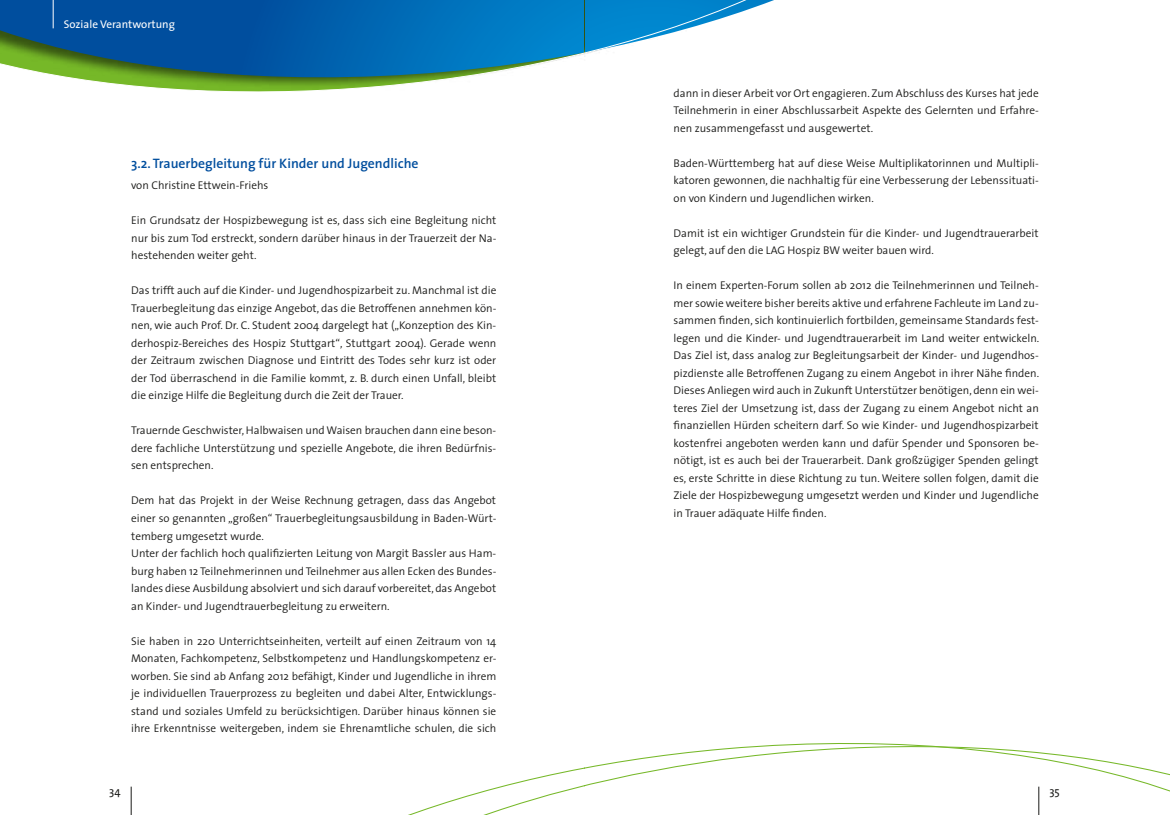
<style>
.page{position:relative;width:1170px;height:815px;background:#fff}
.page>*{position:absolute;margin:0;border:0;box-sizing:border-box;transform-origin:0 0}
.t1{font:600 13.75px "The Sans";color:#004e9e}
.t2{font:300 11.25px/17.5px "The Sans";color:#1a1a18;text-align:justify}
.t3{font:11.25px "The Sans";color:#fff}
.t4{font:11.25px "The Sans";color:#1a1a18}
</style>
<div class="page">
<svg style="left:408px;top:767px;width:177px;height:48px"></svg>
<svg style="left:131px;top:787px;width:1px;height:28px"></svg>
<svg style="left:0;top:0;width:585px;height:92px;background:#307da0"></svg>
<svg style="left:53px;top:0;width:1px;height:28px"></svg>
<svg style="left:585px;top:743px;width:584px;height:72px"></svg>
<svg style="left:585px;top:0;width:189px;height:54px"></svg>
<p class="t3" style="left:64px;top:15px;width:113px">Soziale Verantwortung</p>
<p class="t1" style="left:131px;top:152px;width:289px">3.2. Trauerbegleitung für Kinder und Jugendliche</p>
<p class="t2" style="left:131px;top:177px;width:139px">von Christine Ettwein-Friehs</p>
<p class="t2" style="left:131px;top:212px;width:367px">Ein Grundsatz der Hospizbewegung ist es, dass sich eine Begleitung nicht nur bis zum Tod erstreckt, sondern darüber hinaus in der Trauerzeit der Na&shy;hestehenden weiter geht.</p>
<p class="t2" style="left:131px;top:282px;width:366px">Das trifft auch auf die Kinder- und Jugendhospizarbeit zu. Manchmal ist die Trauerbegleitung das einzige Angebot, das die Betroffenen annehmen kön&shy;nen, wie auch Prof. Dr. C. Student 2004 dargelegt hat („Konzeption des Kin&shy;derhospiz-Bereiches des Hospiz Stuttgart“, Stuttgart 2004). Gerade wenn der Zeitraum zwischen Diagnose und Eintritt des Todes sehr kurz ist oder der Tod überraschend in die Familie kommt, z. B. durch einen Unfall, bleibt die einzige Hilfe die Begleitung durch die Zeit der Trauer.</p>
<p class="t2" style="left:131px;top:422px;width:366px">Trauernde Geschwister, Halbwaisen und Waisen brauchen dann eine beson&shy;dere fachliche Unterstützung und spezielle Angebote, die ihren Bedürfnis&shy;sen entsprechen.</p>
<p class="t2" style="left:131px;top:492px;width:367px;text-align:left">Dem hat das Projekt in der Weise Rechnung getragen, dass das Angebot einer so genannten „großen“ Trauerbegleitungsausbildung in Baden-Würt&shy;temberg umgesetzt wurde.<br>Unter der fachlich hoch qualifizierten Leitung von Margit Bassler aus Ham&shy;burg haben 12 Teilnehmerinnen und Teilnehmer aus allen Ecken des Bundes&shy;landes diese Ausbildung absolviert und sich darauf vorbereitet, das Angebot an Kinder- und Jugendtrauerbegleitung zu erweitern.</p>
<p class="t2" style="left:131px;top:632px;width:366px">Sie haben in 220 Unterrichtseinheiten, verteilt auf einen Zeitraum von 14<br>Monaten, Fachkompetenz, Selbstkompetenz und Handlungskompetenz er&shy;worben. Sie sind ab Anfang 2012 befähigt, Kinder und Jugendliche in ihrem je individuellen Trauerprozess zu begleiten und dabei Alter, Entwicklungs&shy;stand und soziales Umfeld zu berücksichtigen. Darüber hinaus können sie ihre Erkenntnisse weitergeben, indem sie Ehrenamtliche schulen, die sich</p>
<p class="t4" style="left:109px;top:782px;width:13px">34</p>
<p class="t2" style="left:673px;top:84px;width:366px">dann in dieser Arbeit vor Ort engagieren. Zum Abschluss des Kurses hat jede Teilnehmerin in einer Abschlussarbeit Aspekte des Gelernten und Erfahre&shy;nen zusammengefasst und ausgewertet.</p>
<p class="t2" style="left:673px;top:154px;width:366px">Baden-Württemberg hat auf diese Weise Multiplikatorinnen und Multipli&shy;katoren gewonnen, die nachhaltig für eine Verbesserung der Lebenssituati&shy;on von Kindern und Jugendlichen wirken.</p>
<p class="t2" style="left:673px;top:224px;width:366px">Damit ist ein wichtiger Grundstein für die Kinder- und Jugendtrauerarbeit gelegt, auf den die LAG Hospiz BW weiter bauen wird.</p>
<p class="t2" style="left:673px;top:276px;width:367px">In einem Experten-Forum sollen ab 2012 die Teilnehmerinnen und Teilneh&shy;mer sowie weitere bisher bereits aktive und erfahrene Fachleute im Land zu&shy;sammen finden, sich kontinuierlich fortbilden, gemeinsame Standards fest&shy;legen und die Kinder- und Jugendtrauerarbeit im Land weiter entwickeln.<br>Das Ziel ist, dass analog zur Begleitungsarbeit der Kinder- und Jugendhos&shy;pizdienste alle Betroffenen Zugang zu einem Angebot in ihrer Nähe finden.<br>Dieses Anliegen wird auch in Zukunft Unterstützer benötigen, denn ein wei&shy;teres Ziel der Umsetzung ist, dass der Zugang zu einem Angebot nicht an finanziellen Hürden scheitern darf. So wie Kinder- und Jugendhospizarbeit kostenfrei angeboten werden kann und dafür Spender und Sponsoren be&shy;nötigt, ist es auch bei der Trauerarbeit. Dank großzügiger Spenden gelingt es, erste Schritte in diese Richtung zu tun. Weitere sollen folgen, damit die Ziele der Hospizbewegung umgesetzt werden und Kinder und Jugendliche in Trauer adäquate Hilfe finden.</p>
<p class="t4" style="left:1049px;top:782px;width:12px">35</p>
</div>
